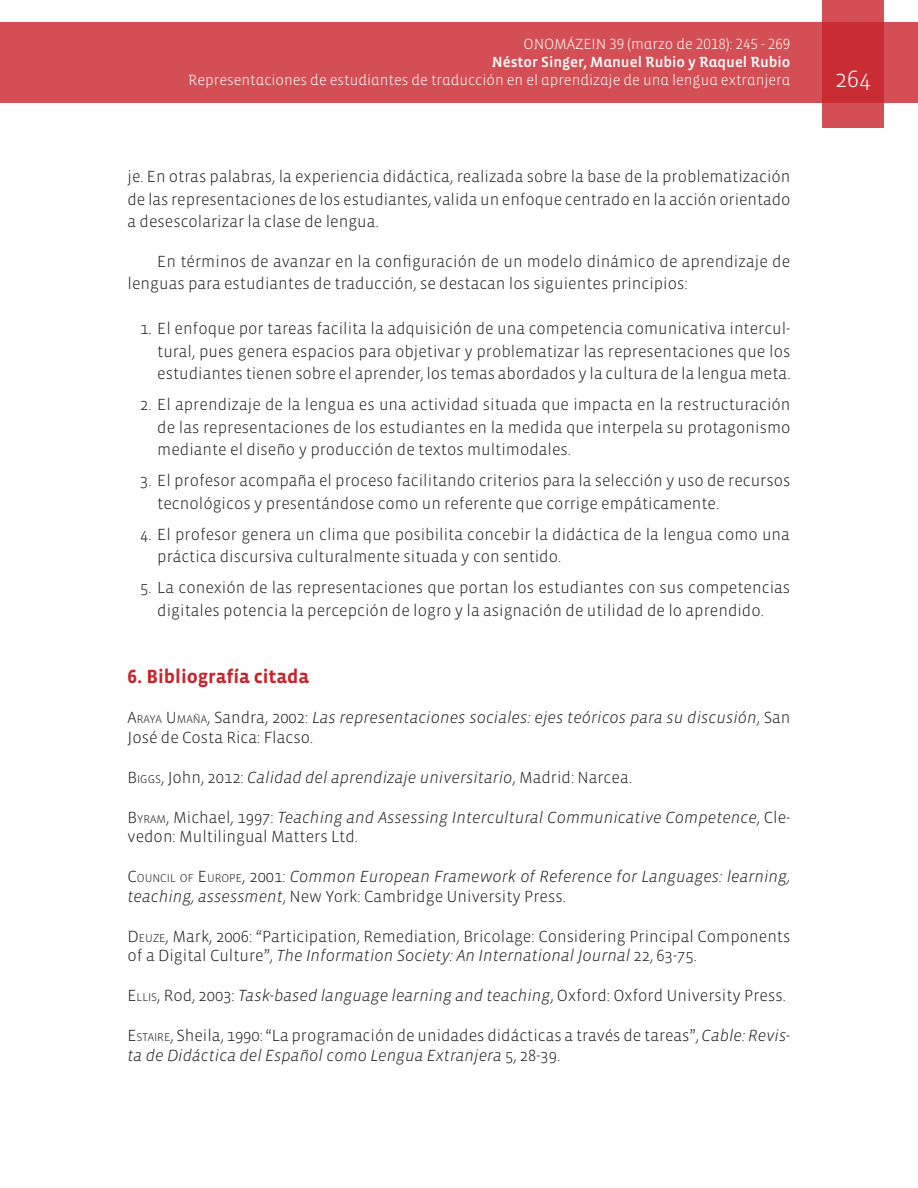
<style>
.page{position:relative;width:918px;height:1188px;background:#fff}
.page>*{position:absolute;margin:0;border:0;box-sizing:border-box;transform-origin:0 0}
.t1{font:300 24px "Vista Sans";color:#fff}
.Títulos{font:700 19.5px "Vista Sans";color:#c8242b}
.Numeraciones{font:300 16.5px/22.5px "Vista Sans";color:#231f20;text-align:justify}
.Bibliografía{font:italic 300 16.5px/19.8px "Vista Sans";color:#231f20}
.Bibliografía-2{font:300 16.5px/19.8px "Vista Sans";color:#231f20}
.Textos{font:300 16.5px/22.5px "Vista Sans";color:#231f20;text-align:justify}
.t2{font:300 15px "Vista Sans Alt";color:#fff}
.t3{font:15px "Vista Sans Alt Med";color:#fff}
.s1{font-style:normal}
.s2{font-style:normal;font-size:11.55px}
.s3{font-style:inherit}
.s4{font-size:11.55px}
.s5{font-style:italic}
</style>
<div class="page">
<div style="left:0;top:23px;width:918px;height:80px;background:#d34f55"></div>
<svg style="left:822px;top:0;width:62px;height:128px;background:#cd383f"></svg>
<p class="t2" style="left:524px;top:37px;width:268px">ONOMÁZEIN 39 (marzo de 2018): 245 - 269</p>
<p class="t3" style="left:492px;top:55px;width:300px">Néstor Singer, Manuel Rubio y Raquel Rubio</p>
<p class="t2" style="left:188px;top:73px;width:604px">Representaciones de estudiantes de traducción en el aprendizaje de una lengua extranjera</p>
<h1 class="t1" style="left:835px;top:66px;width:37px">264</h1>
<p class="Textos" style="left:128px;top:166px;width:664px">je. En otras palabras, la experiencia didáctica, realizada sobre la base de la problematización de las representaciones de los estudiantes, valida un enfoque centrado en la acción orientado a desescolarizar la clase de lengua.</p>
<p class="Textos" style="left:128px;top:250px;width:664px;text-indent:30px">En términos de avanzar en la configuración de un modelo dinámico de aprendizaje de lenguas para estudiantes de traducción, se destacan los siguientes principios:</p>
<p class="Numeraciones" style="left:157px;top:318px;width:635px;text-indent:-17px">1. El enfoque por tareas facilita la adquisición de una competencia comunicativa intercul&shy;tural, pues genera espacios para objetivar y problematizar las representaciones que los estudiantes tienen sobre el aprender, los temas abordados y la cultura de la lengua meta.</p>
<p class="Numeraciones" style="left:157px;top:394px;width:635px;text-indent:-17px">2. El aprendizaje de la lengua es una actividad situada que impacta en la restructuración de las representaciones de los estudiantes en la medida que interpela su protagonismo mediante el diseño y producción de textos multimodales.</p>
<p class="Numeraciones" style="left:157px;top:470px;width:635px;text-indent:-17px">3. El profesor acompaña el proceso facilitando criterios para la selección y uso de recursos tecnológicos y presentándose como un referente que corrige empáticamente.</p>
<p class="Numeraciones" style="left:157px;top:523px;width:634px;text-indent:-17px">4. El profesor genera un clima que posibilita concebir la didáctica de la lengua como una práctica discursiva culturalmente situada y con sentido.</p>
<p class="Numeraciones" style="left:140px;top:577px;width:651px;text-align:center">5. La conexión de las representaciones que portan los estudiantes con sus competencias digitales potencia la percepción de logro y la asignación de utilidad de lo aprendido.</p>
<p class="Títulos" style="left:128px;top:667px;width:183px">6. Bibliografía citada</p>
<p class="Bibliografía" style="left:128px;top:708px;width:664px"><span class="s1">A</span><span class="s2">RAYA</span> <span class="s1">U</span><span class="s2">MAÑA</span><span class="s1">, Sandra, 2002:</span> Las representaciones sociales: ejes teóricos para su discusión<span class="s1">, San<br>José de Costa Rica: Flacso.</span></p>
<p class="Bibliografía" style="left:128px;top:768px;width:506px"><span class="s1">B</span><span class="s2">IGGS</span><span class="s1">, John, 2012:</span> Calidad del aprendizaje universitario<span class="s1">, Madrid: Narcea.</span></p>
<p class="Bibliografía" style="left:128px;top:807px;width:664px"><span class="s1">B</span><span class="s2">YRAM</span><span class="s1">, Michael, 1997:</span> Teaching and Assessing Intercultural Communicative Competence<span class="s1">, Cle&shy;vedon: Multilingual Matters Ltd.</span></p>
<p class="Bibliografía" style="left:128px;top:867px;width:664px"><span class="s1">C</span><span class="s2">OU NCIL OF</span> <span class="s1">E</span><span class="s2">U ROPE</span><span class="s1">, 2001:</span> Common European Framework of Reference for Languages: learning, teaching, assessment<span class="s1">, New York: Cambridge University Press.</span></p>
<p class="Bibliografía-2" style="left:128px;top:927px;width:664px"><span class="s3">D</span><span class="s4">EUZE</span>, Mark, 2006: “Participation, Remediation, Bricolage: Considering Principal Components of a Digital Culture”, <span class="s5">The Information Society: An International Journal</span> 22, 63-75.</p>
<p class="Bibliografía-2" style="left:128px;top:986px;width:660px"><span class="s3">E</span><span class="s4">LLIS</span>, Rod, 2003: <span class="s5">Task-based language learning and teaching</span>, Oxford: Oxford University Press.</p>
<p class="Bibliografía-2" style="left:128px;top:1026px;width:664px"><span class="s3">E</span><span class="s4">STAIRE</span>, Sheila, 1990: “La programación de unidades didácticas a través de tareas”, <span class="s5">Cable: Revis&shy;ta de Didáctica del Español como Lengua Extranjera</span> 5, 28-39.</p>
</div>
